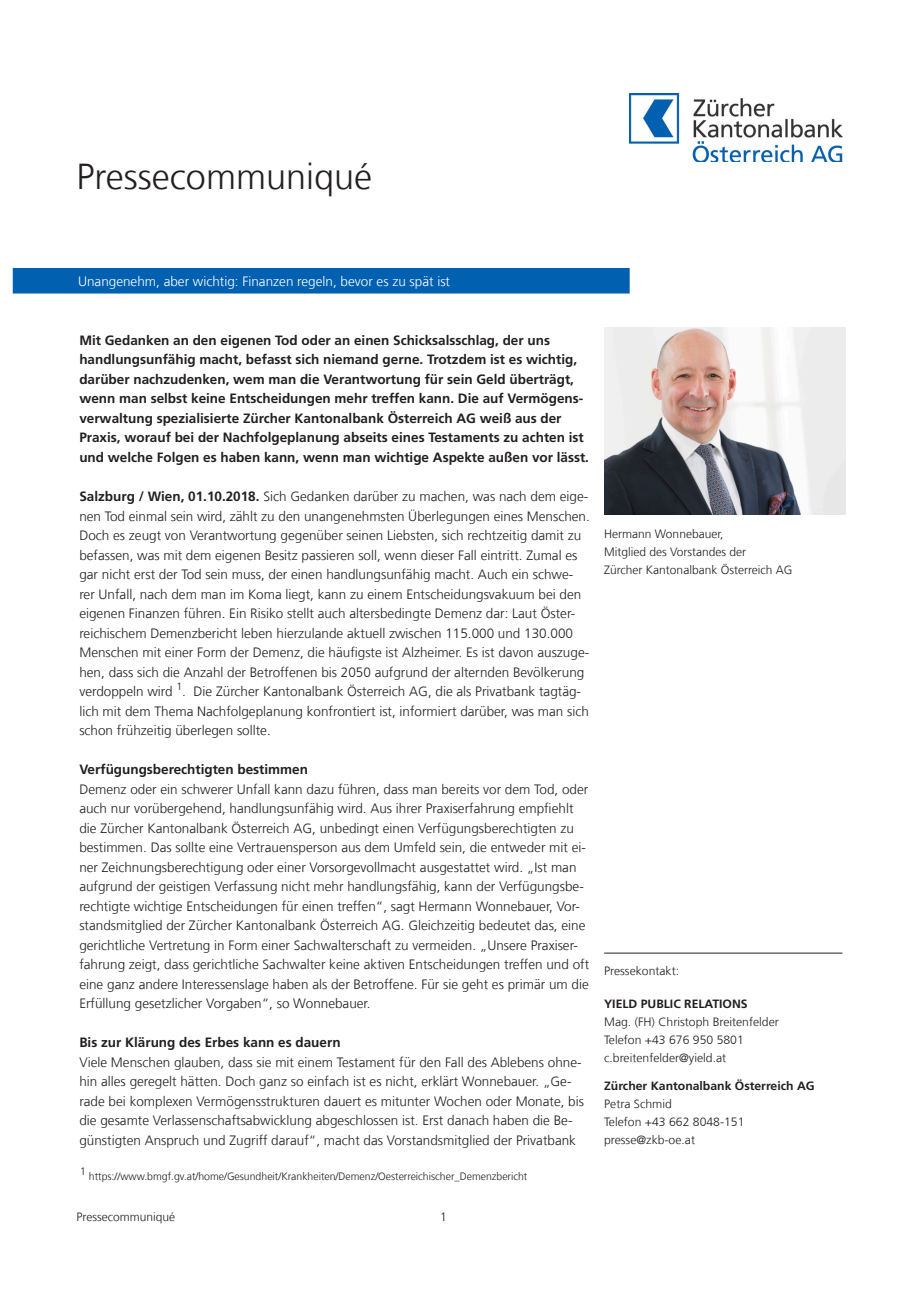
<style>
.page{position:relative;width:919px;height:1289px;background:#fff}
.page>*{position:absolute;margin:0;border:0;box-sizing:border-box;transform-origin:0 0}
.t1{font:300 36px "Frutiger For ZKB";color:#231f20}
.Fließtext{font:300 13.5px/19.5px "Frutiger For ZKB";color:#231f20}
.Fließtext-2{font:700 13.5px/19.5px "Frutiger For ZKB";color:#231f20}
.t2{font:300 13.5px "Frutiger For ZKB";color:#fff}
.BILD_Legende_Fließte{font:300 12px "Frutiger For ZKB";color:#231f20}
.t3{font:700 12px "Frutiger For ZKB";color:#231f20}
.Fußzeile__Pressekont{font:300 12px "Frutiger For ZKB";color:#231f20}
.t4{font:300 10.65px "Frutiger For ZKB";color:#231f20}
.s1{font-weight:700}
</style>
<div class="page">
<div style="left:14px;top:269px;width:615px;height:24px;background:#0161b0"></div>
<div style="left:13px;top:268px;width:616px;height:25px;border:2px solid #0161b0"></div>
<img style="left:629px;top:94px;width:213px;height:68px">
<hr style="left:604px;top:952px;width:238px;height:1px;background:#231f20">
<img style="left:604px;top:327px;width:241px;height:187px">
<h1 class="t1" style="left:77px;top:155px;width:297px">Pressecommuniqué</h1>
<p class="t2" style="left:78px;top:273px;width:373px">Unangenehm, aber wichtig: Finanzen regeln, bevor es zu spät ist</p>
<p class="Fließtext-2" style="left:79px;top:330px;width:511px">Mit Gedanken an den eigenen Tod oder an einen Schicksalsschlag, der uns handlungsunfähig macht, befasst sich niemand gerne. Trotzdem ist es wichtig, darüber nachzudenken, wem man die Verantwortung für sein Geld überträgt, wenn man selbst keine Entscheidungen mehr treffen kann. Die auf Vermögens&shy;verwaltung spezialisierte Zürcher Kantonalbank Österreich AG weiß aus der Praxis, worauf bei der Nachfolgeplanung abseits eines Testaments zu achten ist und welche Folgen es haben kann, wenn man wichtige Aspekte außen vor lässt.</p>
<p class="Fließtext" style="left:79px;top:486px;width:512px"><span class="s1">Salzburg / Wien, 01.10.2018.</span> Sich Gedanken darüber zu machen, was nach dem eige&shy;nen Tod einmal sein wird, zählt zu den unangenehmsten Überlegungen eines Menschen.<br>Doch es zeugt von Verantwortung gegenüber seinen Liebsten, sich rechtzeitig damit zu befassen, was mit dem eigenen Besitz passieren soll, wenn dieser Fall eintritt. Zumal es gar nicht erst der Tod sein muss, der einen handlungsunfähig macht. Auch ein schwe&shy;rer Unfall, nach dem man im Koma liegt, kann zu einem Entscheidungsvakuum bei den eigenen Finanzen führen. Ein Risiko stellt auch altersbedingte Demenz dar: Laut Öster&shy;reichischem Demenzbericht leben hierzulande aktuell zwischen 115.000 und 130.000<br>Menschen mit einer Form der Demenz, die häufigste ist Alzheimer. Es ist davon auszuge&shy;hen, dass sich die Anzahl der Betroffenen bis 2050 aufgrund der alternden Bevölkerung verdoppeln wird <sup>1</sup>. Die Zürcher Kantonalbank Österreich AG, die als Privatbank tagtäg&shy;lich mit dem Thema Nachfolgeplanung konfrontiert ist, informiert darüber, was man sich schon frühzeitig überlegen sollte.</p>
<p class="Fließtext-2" style="left:79px;top:759px;width:230px">Verfügungsberechtigten bestimmen</p>
<p class="Fließtext" style="left:79px;top:779px;width:511px">Demenz oder ein schwerer Unfall kann dazu führen, dass man bereits vor dem Tod, oder auch nur vorübergehend, handlungsunfähig wird. Aus ihrer Praxiserfahrung empfiehlt die Zürcher Kantonalbank Österreich AG, unbedingt einen Verfügungsberechtigten zu bestimmen. Das sollte eine Vertrauensperson aus dem Umfeld sein, die entweder mit ei&shy;ner Zeichnungsberechtigung oder einer Vorsorgevollmacht ausgestattet wird. „Ist man aufgrund der geistigen Verfassung nicht mehr handlungsfähig, kann der Verfügungsbe&shy;rechtigte wichtige Entscheidungen für einen treffen“, sagt Hermann Wonnebauer, Vor&shy;standsmitglied der Zürcher Kantonalbank Österreich AG. Gleichzeitig bedeutet das, eine gerichtliche Vertretung in Form einer Sachwalterschaft zu vermeiden. „Unsere Praxiser&shy;fahrung zeigt, dass gerichtliche Sachwalter keine aktiven Entscheidungen treffen und oft eine ganz andere Interessenslage haben als der Betroffene. Für sie geht es primär um die Erfüllung gesetzlicher Vorgaben“, so Wonnebauer.</p>
<p class="Fließtext-2" style="left:79px;top:1032px;width:263px">Bis zur Klärung des Erbes kann es dauern</p>
<p class="Fließtext" style="left:79px;top:1052px;width:506px">Viele Menschen glauben, dass sie mit einem Testament für den Fall des Ablebens ohne&shy;hin alles geregelt hätten. Doch ganz so einfach ist es nicht, erklärt Wonnebauer. „Ge&shy;rade bei komplexen Vermögensstrukturen dauert es mitunter Wochen oder Monate, bis die gesamte Verlassenschaftsabwicklung abgeschlossen ist. Erst danach haben die Be&shy;günstigten Anspruch und Zugriff darauf“, macht das Vorstandsmitglied der Privatbank</p>
<p class="t4" style="left:80px;top:1169px;width:449px">1 https://www.bmgf.gv.at/home/Gesundheit/Krankheiten/Demenz/Oesterreichischer_Demenzbericht</p>
<p class="Fußzeile__Pressekont" style="left:77px;top:1210px;width:100px">Pressecommuniqué</p>
<p class="Fußzeile__Pressekont" style="left:440px;top:1210px;width:8px">1</p>
<p class="BILD_Legende_Fließte" style="left:604px;top:526px;width:121px">Hermann Wonnebauer,</p>
<p class="BILD_Legende_Fließte" style="left:604px;top:544px;width:144px">Mitglied des Vorstandes der</p>
<p class="BILD_Legende_Fließte" style="left:604px;top:562px;width:190px">Zürcher Kantonalbank Österreich AG</p>
<p class="BILD_Legende_Fließte" style="left:604px;top:963px;width:77px">Pressekontakt:</p>
<p class="t3" style="left:604px;top:996px;width:145px">YIELD PUBLIC RELATIONS</p>
<p class="BILD_Legende_Fließte" style="left:604px;top:1014px;width:176px">Mag. (FH) Christoph Breitenfelder</p>
<p class="BILD_Legende_Fließte" style="left:604px;top:1032px;width:141px">Telefon +43 676 950 5801</p>
<p class="BILD_Legende_Fließte" style="left:604px;top:1050px;width:124px">c.breitenfelder@yield.at</p>
<p class="t3" style="left:604px;top:1079px;width:212px">Zürcher Kantonalbank Österreich AG</p>
<p class="BILD_Legende_Fließte" style="left:604px;top:1097px;width:69px">Petra Schmid</p>
<p class="BILD_Legende_Fließte" style="left:604px;top:1115px;width:142px">Telefon +43 662 8048-151</p>
<p class="BILD_Legende_Fließte" style="left:604px;top:1133px;width:92px">presse@zkb-oe.at</p>
</div>
